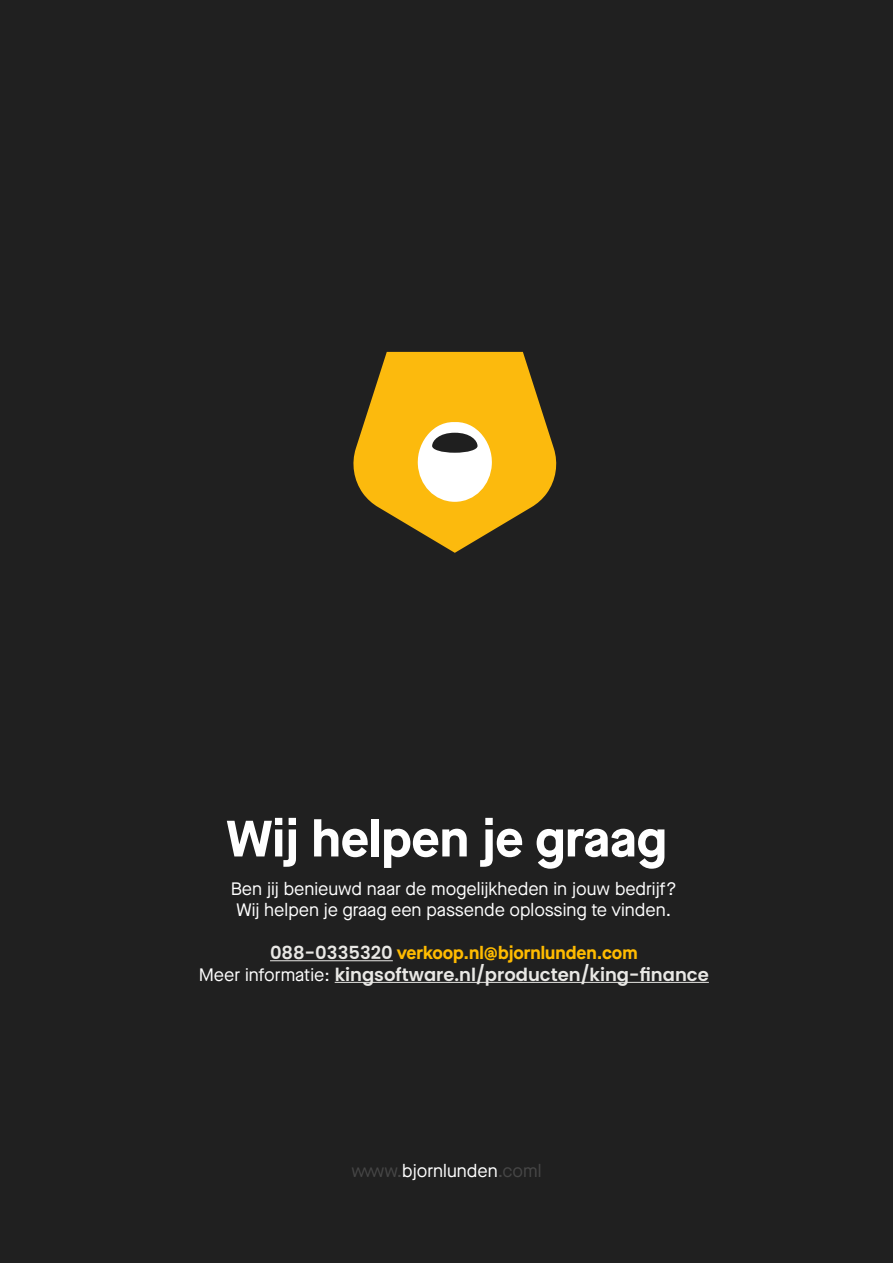
<style>
.page{position:relative;width:893px;height:1263px;background:#202020}
.page>*{position:absolute;margin:0;border:0;box-sizing:border-box;transform-origin:0 0}
.t1{font:700 51px "Maison Neue";color:#fff}
.t2{font:18px/21.6px "Maison Neue";color:#fff;text-align:center}
.t3{font:600 18px "Poppins";color:#e9e8e5}
.t4{font:700 18px "Maison Neue";color:#fb0}
.s1{font-family:"Poppins";font-weight:600;color:#e9e8e5}
.s2{font-family:"Maison Neue";font-weight:400;color:#fff}
.s3{color:#464646}
</style>
<div class="page">
<hr style="left:270px;top:960px;width:123px;height:1px;background:#e9e8e5">
<hr style="left:335px;top:982px;width:374px;height:1px;background:#e9e8e5">
<svg style="left:353px;top:352px;width:204px;height:201px"></svg>
<h1 class="t1" style="left:226px;top:802px;width:442px">Wij helpen je graag</h1>
<p class="t2" style="left:231px;top:877px;width:447px">Ben jij benieuwd naar de mogelijkheden in jouw bedrijf?<br>Wij helpen je graag een passende oplossing te vinden.</p>
<p class="t4" style="left:270px;top:940px;width:369px"><span class="s1">088-0335320</span> verkoop.nl@bjornlunden.com</p>
<p class="t3" style="left:199px;top:964px;width:512px"><span class="s2">Meer informatie:</span> kingsoftware.nl/producten/king-finance</p>
<p class="t2" style="left:351px;top:1160px;width:192px"><span class="s3">wwww.</span>bjornlunden<span class="s3">.coml</span></p>
</div>
